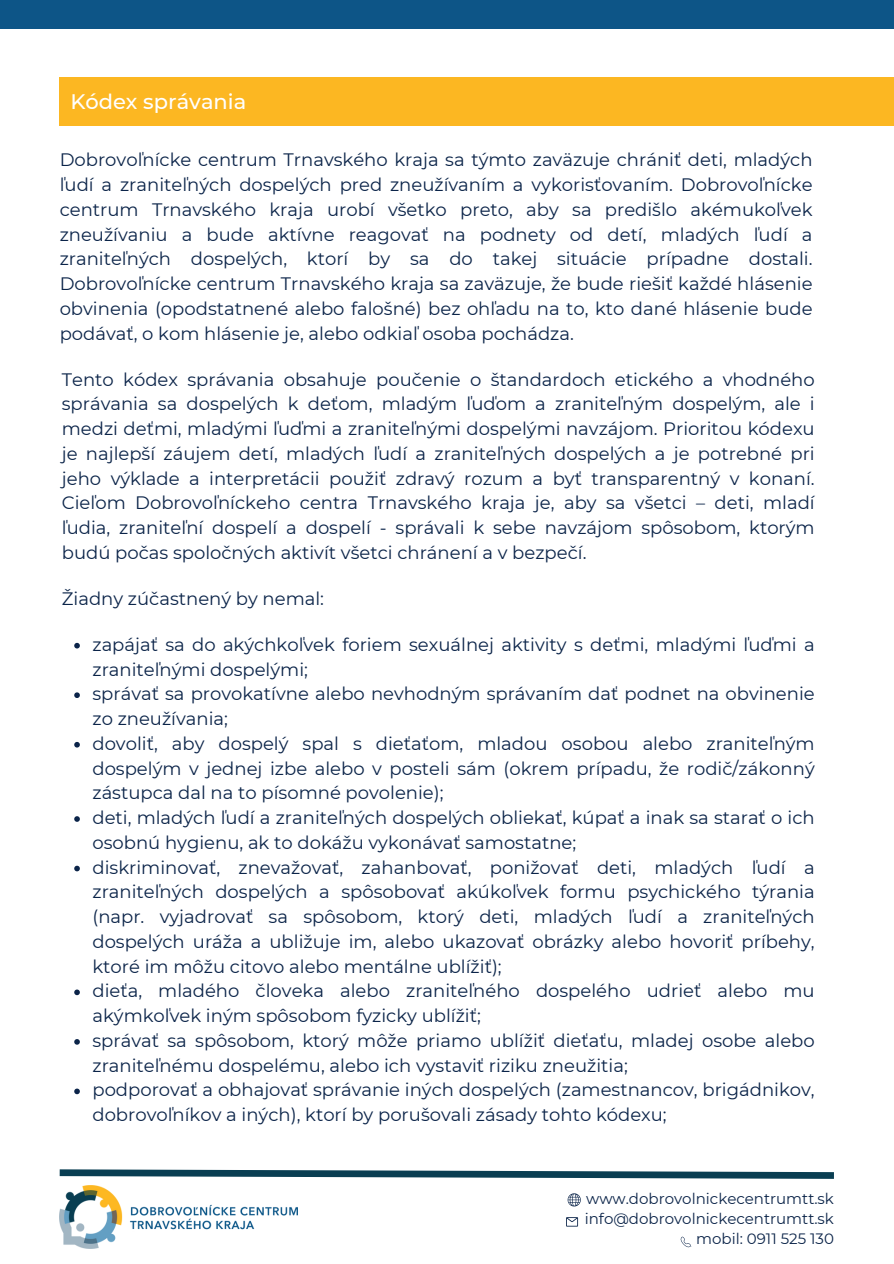
<style>
.page{position:relative;width:894px;height:1264px;background:#fff}
.page>*{position:absolute;margin:0;border:0;box-sizing:border-box;transform-origin:0 0}
.t1{font:500 21px "Montserrat";color:#fff}
.t2{font:18px/24.8px "Montserrat";color:#0b2449}
.t3{font:15px "Montserrat";color:#0b2449}
</style>
<div class="page">
<div style="left:0;top:0;width:893px;height:29px;background:#0d5587"></div>
<img style="left:60px;top:1185px;width:237px;height:63px">
<svg style="left:59px;top:1169px;width:775px;height:10px"></svg>
<svg style="left:566px;top:1217px;width:12px;height:9px"></svg>
<svg style="left:567px;top:1193px;width:13px;height:13px"></svg>
<svg style="left:680px;top:1236px;width:11px;height:11px"></svg>
<div style="left:60px;top:77px;width:833px;height:49px;background:#fcb722"></div>
<svg style="left:74px;top:643px;width:6px;height:5px"></svg>
<svg style="left:74px;top:692px;width:6px;height:6px"></svg>
<svg style="left:74px;top:742px;width:6px;height:5px"></svg>
<svg style="left:74px;top:816px;width:6px;height:5px"></svg>
<svg style="left:74px;top:865px;width:6px;height:6px"></svg>
<svg style="left:74px;top:989px;width:6px;height:6px"></svg>
<svg style="left:74px;top:1039px;width:6px;height:5px"></svg>
<svg style="left:74px;top:1088px;width:6px;height:6px"></svg>
<p class="t1" style="left:70px;top:88px;width:177px">Kódex správania</p>
<h2 class="t2" style="left:60px;top:147px;width:754px;text-align:justify">Dobrovoľnícke centrum Trnavského kraja sa týmto zaväzuje chrániť deti, mladých ľudí a zraniteľných dospelých pred zneužívaním a vykorisťovaním. Dobrovoľnícke centrum Trnavského kraja urobí všetko preto, aby sa predišlo akémukoľvek zneužívaniu a bude aktívne reagovať na podnety od detí, mladých ľudí a zraniteľných dospelých, ktorí by sa do takej situácie prípadne dostali.<br>Dobrovoľnícke centrum Trnavského kraja sa zaväzuje, že bude riešiť každé hlásenie obvinenia (opodstatnené alebo falošné) bez ohľadu na to, kto dané hlásenie bude podávať, o kom hlásenie je, alebo odkiaľ osoba pochádza.</h2>
<p class="t2" style="left:62px;top:367px;width:754px;text-align:justify">Tento kódex správania obsahuje poučenie o štandardoch etického a vhodného správania sa dospelých k deťom, mladým ľuďom a zraniteľným dospelým, ale i medzi deťmi, mladými ľuďmi a zraniteľnými dospelými navzájom. Prioritou kódexu je najlepší záujem detí, mladých ľudí a zraniteľných dospelých a je potrebné pri jeho výklade a interpretácii použiť zdravý rozum a byť transparentný v konaní.<br>Cieľom Dobrovoľníckeho centra Trnavského kraja je, aby sa všetci – deti, mladí ľudia, zraniteľní dospelí a dospelí - správali k sebe navzájom spôsobom, ktorým budú počas spoločných aktivít všetci chránení a v bezpečí.</p>
<p class="t2" style="left:62px;top:586px;width:264px">Žiadny zúčastnený by nemal:</p>
<p class="t2" style="left:92px;top:632px;width:723px">zapájať sa do akýchkoľvek foriem sexuálnej aktivity s deťmi, mladými ľuďmi a zraniteľnými dospelými;</p>
<p class="t2" style="left:92px;top:681px;width:723px">správať sa provokatívne alebo nevhodným správaním dať podnet na obvinenie zo zneužívania;</p>
<p class="t2" style="left:92px;top:731px;width:723px">dovoliť, aby dospelý spal s dieťaťom, mladou osobou alebo zraniteľným dospelým v jednej izbe alebo v posteli sám (okrem prípadu, že rodič/zákonný zástupca dal na to písomné povolenie);</p>
<p class="t2" style="left:92px;top:805px;width:723px">deti, mladých ľudí a zraniteľných dospelých obliekať, kúpať a inak sa starať o ich osobnú hygienu, ak to dokážu vykonávať samostatne;</p>
<p class="t2" style="left:92px;top:854px;width:723px;text-align:justify">diskriminovať, znevažovať, zahanbovať, ponižovať deti, mladých ľudí a zraniteľných dospelých a spôsobovať akúkoľvek formu psychického týrania (napr. vyjadrovať sa spôsobom, ktorý deti, mladých ľudí a zraniteľných dospelých uráža a ubližuje im, alebo ukazovať obrázky alebo hovoriť príbehy, ktoré im môžu citovo alebo mentálne ublížiť);</p>
<p class="t2" style="left:92px;top:978px;width:723px">dieťa, mladého človeka alebo zraniteľného dospelého udrieť alebo mu akýmkoľvek iným spôsobom fyzicky ublížiť;</p>
<p class="t2" style="left:92px;top:1028px;width:723px">správať sa spôsobom, ktorý môže priamo ublížiť dieťaťu, mladej osobe alebo zraniteľnému dospelému, alebo ich vystaviť riziku zneužitia;</p>
<p class="t2" style="left:92px;top:1077px;width:723px">podporovať a obhajovať správanie iných dospelých (zamestnancov, brigádnikov, dobrovoľníkov a iných), ktorí by porušovali zásady tohto kódexu;</p>
<h1 class="t3" style="left:586px;top:1189px;width:249px">www.dobrovolnickecentrumtt.sk</h1>
<h2 class="t3" style="left:584px;top:1209px;width:251px">info@dobrovolnickecentrumtt.sk</h2>
<h2 class="t3" style="left:696px;top:1229px;width:139px">mobil: 0911 525 130</h2>
</div>
